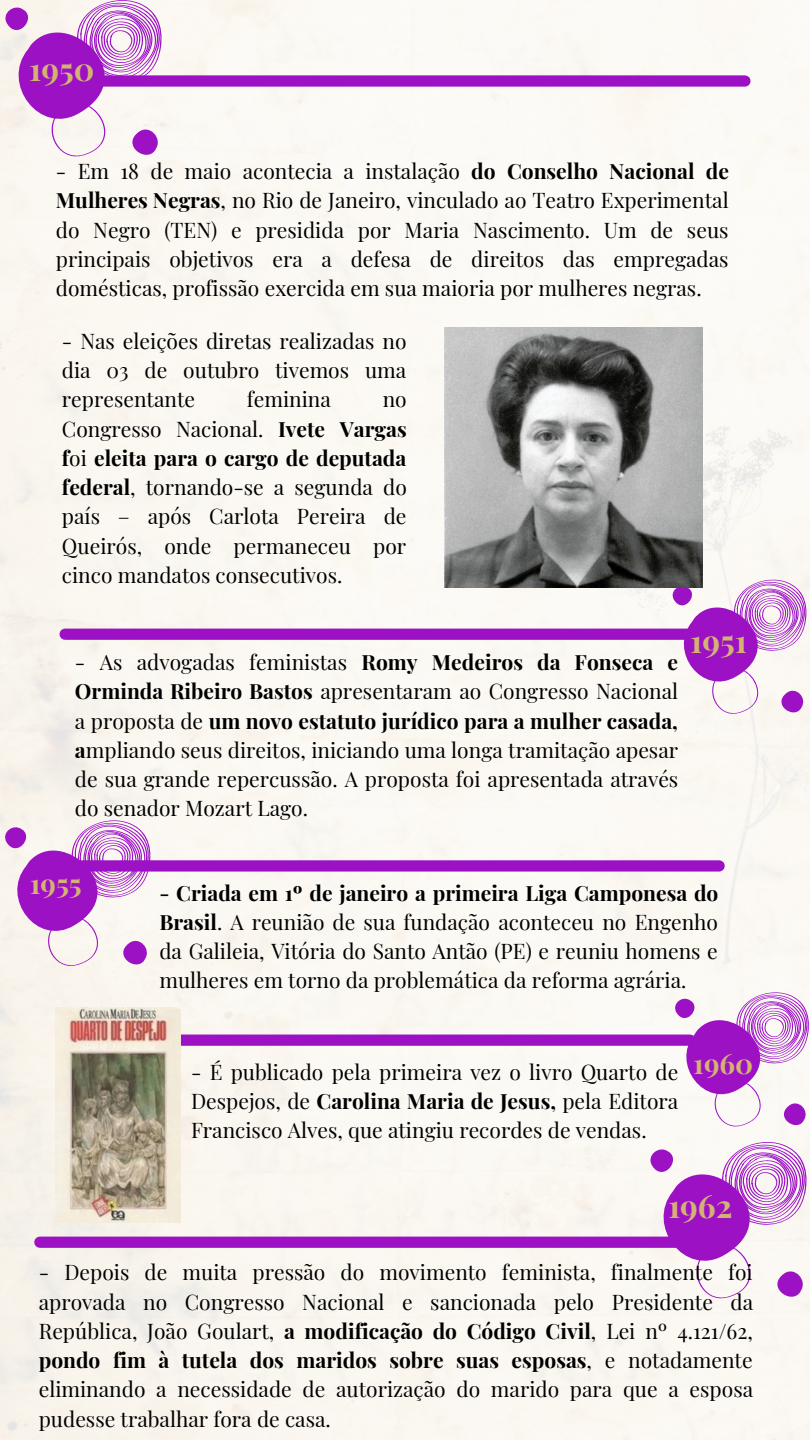
<style>
.page{position:relative;width:810px;height:1440px;background:#fbf8f3}
.page>*{position:absolute;margin:0;border:0;box-sizing:border-box;transform-origin:0 0}
.t1{font:700 32px "Playfair Display";color:#d4b274}
.t2{font:700 28px "Playfair Display";color:#d4b274}
.t3{font:21px/29.2px "Playfair Display";color:#000;text-align:justify}
.s1{font-weight:700}
</style>
<div class="page">
<div style="left:97px;top:75px;width:648px;height:12px;background:#9c11c4"></div>
<svg style="left:0;top:0;width:163px;height:163px"></svg>
<div style="left:65px;top:629px;width:648px;height:11px;background:#9c11c4"></div>
<svg style="left:668px;top:580px;width:140px;height:140px"></svg>
<div style="left:66px;top:860px;width:653px;height:12px;background:#9c11c4"></div>
<svg style="left:0;top:820px;width:152px;height:152px"></svg>
<svg style="left:670px;top:992px;width:140px;height:140px"></svg>
<div style="left:61px;top:1035px;width:629px;height:11px;background:#9c11c4"></div>
<img style="left:444px;top:328px;width:259px;height:259px">
<img style="left:56px;top:1007px;width:124px;height:215px">
<svg style="left:645px;top:1142px;width:163px;height:163px"></svg>
<div style="left:40px;top:1237px;width:648px;height:11px;background:#9c11c4"></div>
<h1 class="t1" style="left:29px;top:46px;width:67px">1950</h1>
<p class="t3" style="left:56px;top:156px;width:675px">- Em 18 de maio acontecia a instalação <span class="s1">do Conselho Nacional de Mulheres Negras</span>, no Rio de Janeiro, vinculado ao Teatro Experimental do Negro (TEN) e presidida por Maria Nascimento. Um de seus principais objetivos era a defesa de direitos das empregadas domésticas, profissão exercida em sua maioria por mulheres negras.</p>
<p class="t3" style="left:62px;top:326px;width:346px">- Nas eleições diretas realizadas no dia 03 de outubro tivemos uma representante</p>
<p class="t3" style="left:247px;top:384px;width:86px">feminina</p>
<p class="t3" style="left:62px;top:384px;width:346px;text-indent:321px">no Congresso Nacional. <span class="s1">Ivete Vargas f</span>oi <span class="s1">eleita para o cargo de deputada federal</span>, tornando-se a segunda do país – após Carlota Pereira de Queirós, onde permaneceu por cinco mandatos consecutivos.</p>
<p class="t3" style="left:75px;top:647px;width:605px">- As advogadas feministas <span class="s1">Romy Medeiros da Fonseca e Orminda Ribeiro Bastos</span> apresentaram ao Congresso Nacional a proposta de <span class="s1">um novo estatuto jurídico para a mulher casada, a</span>mpliando seus direitos, iniciando uma longa tramitação apesar de sua grande repercussão. A proposta foi apresentada através do senador Mozart Lago.</p>
<h1 class="t1" style="left:690px;top:618px;width:58px">1951</h1>
<h2 class="t2" style="left:30px;top:864px;width:53px">1955</h2>
<p class="t3" style="left:159px;top:877px;width:561px"><span class="s1">- Criada em 1º de janeiro a primeira Liga Camponesa do Brasil</span>. A reunião de sua fundação aconteceu no Engenho da Galileia, Vitória do Santo Antão (PE) e reuniu homens e mulheres em torno da problemática da reforma agrária.</p>
<p class="t3" style="left:191px;top:1056px;width:489px">- É publicado pela primeira vez o livro Quarto de Despejos, de <span class="s1">Carolina Maria de Jesus,</span> pela Editora Francisco Alves, que atingiu recordes de vendas.</p>
<h2 class="t2" style="left:693px;top:1043px;width:61px">1960</h2>
<h1 class="t1" style="left:668px;top:1183px;width:66px">1962</h1>
<p class="t3" style="left:39px;top:1257px;width:716px">- Depois de muita pressão do movimento feminista, finalmente foi aprovada no Congresso Nacional e sancionada pelo Presidente da República, João Goulart, <span class="s1">a modificação do Código Civil</span>, Lei nº 4.121/62, <span class="s1">pondo fim à tutela dos maridos sobre suas esposas</span>, e notadamente eliminando a necessidade de autorização do marido para que a esposa pudesse trabalhar fora de casa.</p>
</div>
